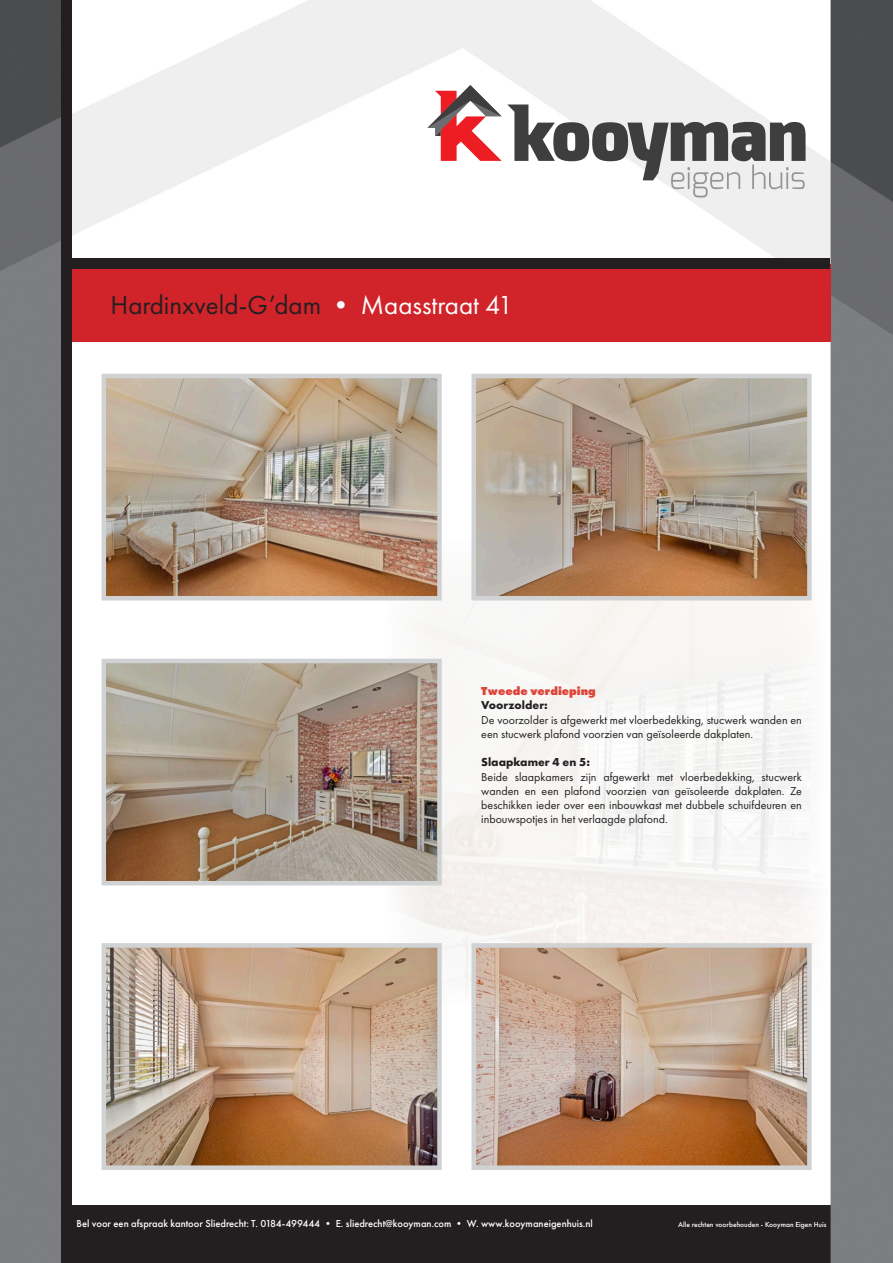
<style>
.page{position:relative;width:893px;height:1263px;background:#fff}
.page>*{position:absolute;margin:0;border:0;box-sizing:border-box;transform-origin:0 0}
.t1{font:27px "Futura PT";color:#231f20}
.t2{font:12px/14.2px "Futura PT";color:#231f20}
.t3{font:700 12px "Futura PT";color:#231f20}
.t4{font:800 12px "Futura PT";color:#df4338}
.t5{font:500 10.5px "Futura PT";color:#fff}
.t6{font:500 7.5px "Futura PT";color:#fff}
.s1{color:#fff}
</style>
<div class="page">
<img style="left:0;top:0;width:893px;height:1262px">
<div style="left:70px;top:264px;width:761px;height:78px;background:#d1232a"></div>
<div style="left:70px;top:258px;width:760px;height:11px;background:#231f20"></div>
<div style="left:61px;top:0;width:11px;height:1262px;background:#231f20"></div>
<img style="left:384px;top:539px;width:445px;height:466px">
<img style="left:476px;top:379px;width:331px;height:216px">
<div style="left:471px;top:374px;width:341px;height:226px;border:4px solid #d1d2d4"></div>
<img style="left:107px;top:379px;width:330px;height:216px">
<div style="left:102px;top:374px;width:340px;height:226px;border:4px solid #d1d2d4"></div>
<svg style="left:427px;top:85px;width:378px;height:112px"></svg>
<img style="left:107px;top:948px;width:330px;height:217px">
<div style="left:102px;top:943px;width:340px;height:227px;border:4px solid #d1d2d4"></div>
<img style="left:476px;top:948px;width:331px;height:217px">
<div style="left:471px;top:943px;width:341px;height:227px;border:4px solid #d1d2d4"></div>
<img style="left:107px;top:664px;width:330px;height:216px">
<div style="left:102px;top:659px;width:340px;height:226px;border:4px solid #d1d2d4"></div>
<h1 class="t1" style="left:111px;top:289px;width:404px">Hardinxveld-G’dam <span class="s1">• Maasstraat 41</span></h1>
<p class="t4" style="left:481px;top:683px;width:116px">Tweede verdieping</p>
<p class="t3" style="left:481px;top:697px;width:68px">Voorzolder:</p>
<p class="t2" style="left:481px;top:712px;width:322px">De voorzolder is afgewerkt met vloerbedekking, stucwerk wanden en een stucwerk plafond voorzien van geïsoleerde dakplaten.</p>
<p class="t3" style="left:481px;top:754px;width:110px">Slaapkamer 4 en 5:</p>
<p class="t2" style="left:481px;top:769px;width:322px;text-align:justify">Beide slaapkamers zijn afgewerkt met vloerbedekking, stucwerk wanden en een plafond voorzien van geïsoleerde dakplaten. Ze beschikken ieder over een inbouwkast met dubbele schuifdeuren en inbouwspotjes in het verlaagde plafond.</p>
<p class="t5" style="left:77px;top:1217px;width:518px">Bel voor een afspraak kantoor Sliedrecht: T. 0184-499444 • E. sliedrecht@kooyman.com • W. www.kooymaneigenhuis.nl</p>
<p class="t6" style="left:678px;top:1219px;width:150px">Alle rechten voorbehouden - Kooyman Eigen Huis</p>
</div>
